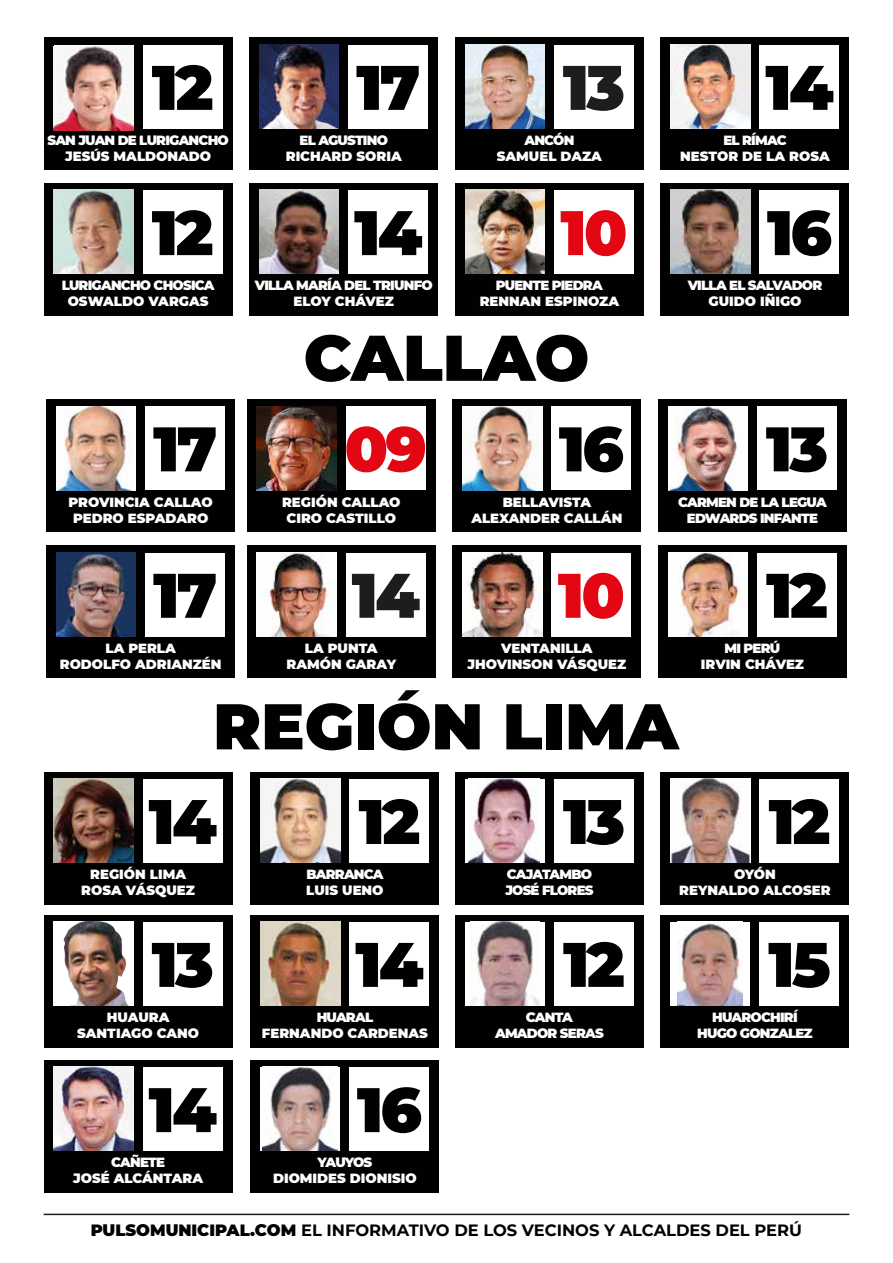
<style>
.page{position:relative;width:893px;height:1263px;background:#fff}
.page>*{position:absolute;margin:0;border:0;box-sizing:border-box;transform-origin:0 0}
.t1{font:900 64.5px "Montserrat";color:#010101}
.t2{font:900 62.85px "Montserrat";letter-spacing:-.045em;color:#010101}
.t3{font:900 62.85px "Montserrat";color:#e30613}
.t4{font:900 62.85px "Montserrat";color:#1d1d1b}
.t5{font:700 16.35px "Montserrat";color:#010101}
.t6{font:900 13.35px/15.9px "Montserrat";color:#fff;text-align:center}
.t7{font:900 13.35px/15.9px "Montserrat";letter-spacing:-.06em;color:#fff;text-align:center}
.s1{font-weight:900}
</style>
<div class="page">
<div style="left:44px;top:38px;width:188px;height:132px;background:#010101"></div>
<div style="left:143px;top:45px;width:79px;height:84px;background:#fff"></div>
<div style="left:249px;top:38px;width:189px;height:132px;background:#010101"></div>
<div style="left:348px;top:45px;width:80px;height:84px;background:#fff"></div>
<div style="left:455px;top:38px;width:189px;height:132px;background:#010101"></div>
<div style="left:554px;top:45px;width:79px;height:84px;background:#fff"></div>
<div style="left:660px;top:38px;width:189px;height:132px;background:#010101"></div>
<div style="left:760px;top:45px;width:79px;height:84px;background:#fff"></div>
<img style="left:259px;top:45px;width:80px;height:84px">
<img style="left:465px;top:45px;width:79px;height:84px">
<img style="left:54px;top:46px;width:79px;height:84px">
<img style="left:671px;top:45px;width:79px;height:84px">
<div style="left:44px;top:183px;width:188px;height:133px;background:#010101"></div>
<div style="left:143px;top:190px;width:79px;height:84px;background:#fff"></div>
<div style="left:249px;top:183px;width:189px;height:133px;background:#010101"></div>
<div style="left:348px;top:190px;width:80px;height:84px;background:#fff"></div>
<div style="left:455px;top:183px;width:189px;height:133px;background:#010101"></div>
<div style="left:554px;top:190px;width:79px;height:84px;background:#fff"></div>
<div style="left:660px;top:183px;width:189px;height:133px;background:#010101"></div>
<div style="left:760px;top:190px;width:79px;height:84px;background:#fff"></div>
<img style="left:259px;top:190px;width:80px;height:84px">
<img style="left:671px;top:190px;width:79px;height:84px">
<img style="left:465px;top:190px;width:79px;height:84px">
<img style="left:54px;top:190px;width:79px;height:84px">
<div style="left:44px;top:772px;width:189px;height:132px;background:#010101"></div>
<div style="left:143px;top:779px;width:79px;height:84px;background:#fff"></div>
<div style="left:44px;top:914px;width:189px;height:133px;background:#010101"></div>
<div style="left:143px;top:922px;width:79px;height:84px;background:#fff"></div>
<div style="left:44px;top:1060px;width:189px;height:133px;background:#010101"></div>
<div style="left:143px;top:1067px;width:79px;height:84px;background:#fff"></div>
<div style="left:250px;top:1060px;width:189px;height:133px;background:#010101"></div>
<div style="left:261px;top:1067px;width:79px;height:84px;background:#fff"></div>
<div style="left:350px;top:1067px;width:79px;height:84px;background:#fff"></div>
<div style="left:250px;top:914px;width:189px;height:133px;background:#010101"></div>
<div style="left:350px;top:922px;width:79px;height:84px;background:#fff"></div>
<div style="left:250px;top:772px;width:189px;height:132px;background:#010101"></div>
<div style="left:350px;top:779px;width:79px;height:84px;background:#fff"></div>
<div style="left:455px;top:772px;width:189px;height:132px;background:#010101"></div>
<div style="left:465px;top:779px;width:80px;height:84px;background:#fff"></div>
<div style="left:554px;top:779px;width:80px;height:84px;background:#fff"></div>
<div style="left:660px;top:772px;width:189px;height:132px;background:#010101"></div>
<div style="left:760px;top:779px;width:79px;height:84px;background:#fff"></div>
<div style="left:455px;top:914px;width:189px;height:133px;background:#010101"></div>
<div style="left:465px;top:922px;width:80px;height:84px;background:#fff"></div>
<div style="left:554px;top:922px;width:80px;height:84px;background:#fff"></div>
<div style="left:660px;top:914px;width:189px;height:133px;background:#010101"></div>
<div style="left:671px;top:922px;width:79px;height:84px;background:#fff"></div>
<div style="left:760px;top:922px;width:79px;height:84px;background:#fff"></div>
<img style="left:54px;top:779px;width:79px;height:84px">
<img style="left:261px;top:779px;width:79px;height:84px">
<img style="left:671px;top:779px;width:79px;height:84px">
<div style="left:46px;top:545px;width:189px;height:133px;background:#010101"></div>
<div style="left:145px;top:552px;width:80px;height:84px;background:#fff"></div>
<div style="left:46px;top:399px;width:189px;height:133px;background:#010101"></div>
<div style="left:145px;top:406px;width:80px;height:84px;background:#fff"></div>
<div style="left:247px;top:545px;width:189px;height:133px;background:#010101"></div>
<div style="left:346px;top:552px;width:79px;height:84px;background:#fff"></div>
<div style="left:247px;top:399px;width:189px;height:133px;background:#010101"></div>
<div style="left:346px;top:406px;width:79px;height:84px;background:#fff"></div>
<div style="left:452px;top:399px;width:189px;height:133px;background:#010101"></div>
<div style="left:552px;top:406px;width:79px;height:84px;background:#fff"></div>
<div style="left:452px;top:545px;width:189px;height:133px;background:#010101"></div>
<div style="left:552px;top:552px;width:79px;height:84px;background:#fff"></div>
<div style="left:658px;top:545px;width:189px;height:133px;background:#010101"></div>
<div style="left:757px;top:552px;width:80px;height:84px;background:#fff"></div>
<div style="left:658px;top:399px;width:189px;height:133px;background:#010101"></div>
<div style="left:757px;top:406px;width:80px;height:84px;background:#fff"></div>
<img style="left:257px;top:406px;width:79px;height:84px">
<img style="left:56px;top:406px;width:80px;height:84px">
<img style="left:668px;top:406px;width:80px;height:84px">
<img style="left:463px;top:406px;width:79px;height:84px">
<img style="left:56px;top:552px;width:80px;height:84px">
<img style="left:668px;top:552px;width:80px;height:84px">
<img style="left:463px;top:552px;width:79px;height:84px">
<img style="left:257px;top:552px;width:79px;height:84px">
<hr style="left:44px;top:1213px;width:805px;height:2px;background:#1d1d1b">
<img style="left:54px;top:922px;width:79px;height:84px">
<img style="left:468px;top:779px;width:71px;height:84px">
<img style="left:261px;top:922px;width:79px;height:84px">
<img style="left:470px;top:922px;width:69px;height:84px">
<img style="left:677px;top:922px;width:65px;height:84px">
<img style="left:54px;top:1067px;width:79px;height:84px">
<img style="left:263px;top:1067px;width:75px;height:84px">
<h2 class="t2" style="left:152px;top:40px;width:63px">12</h2>
<p class="t7" style="left:47px;top:132px;width:183px">SAN JUAN DE LURIGANCHO<br>JESÚS MALDONADO</p>
<h2 class="t2" style="left:152px;top:186px;width:63px">12</h2>
<p class="t7" style="left:62px;top:277px;width:154px">LURIGANCHO CHOSICA<br>OSWALDO VARGAS</p>
<h2 class="t2" style="left:153px;top:402px;width:66px">17</h2>
<p class="t6" style="left:69px;top:493px;width:146px">PROVINCIA CALLAO<br>PEDRO ESPADARO</p>
<h2 class="t2" style="left:153px;top:548px;width:66px">17</h2>
<p class="t6" style="left:60px;top:640px;width:163px">LA PERLA<br>RODOLFO ADRIANZÉN</p>
<h2 class="t2" style="left:356px;top:40px;width:66px">17</h2>
<h2 class="t4" style="left:563px;top:40px;width:64px">13</h2>
<p class="t6" style="left:286px;top:132px;width:117px">EL AGUSTINO<br>RICHARD SORIA</p>
<p class="t6" style="left:497px;top:132px;width:107px">ANCÓN<br>SAMUEL DAZA</p>
<h2 class="t2" style="left:354px;top:186px;width:70px">14</h2>
<h2 class="t3" style="left:560px;top:186px;width:69px">10</h2>
<p class="t7" style="left:255px;top:277px;width:179px">VILLA MARÍA DEL TRIUNFO<br>ELOY CHÁVEZ</p>
<p class="t6" style="left:480px;top:277px;width:141px">PUENTE PIEDRA<br>RENNAN ESPINOZA</p>
<h1 class="t1" style="left:304px;top:309px;width:287px">CALLAO</h1>
<h2 class="t3" style="left:345px;top:402px;width:84px">09</h2>
<h2 class="t2" style="left:559px;top:402px;width:67px">16</h2>
<p class="t6" style="left:282px;top:493px;width:120px">REGIÓN CALLAO<br>CIRO CASTILLO</p>
<p class="t6" style="left:471px;top:493px;width:153px">BELLAVISTA<br>ALEXANDER CALLÁN</p>
<h2 class="t4" style="left:352px;top:548px;width:70px">14</h2>
<h2 class="t3" style="left:558px;top:548px;width:69px">10</h2>
<p class="t6" style="left:286px;top:640px;width:111px">LA PUNTA<br>RAMÓN GARAY</p>
<p class="t6" style="left:467px;top:640px;width:160px">VENTANILLA<br>JHOVINSON VÁSQUEZ</p>
<h2 class="t2" style="left:765px;top:40px;width:70px">14</h2>
<p class="t6" style="left:680px;top:132px;width:151px">EL RÍMAC<br>NESTOR DE LA ROSA</p>
<h2 class="t2" style="left:767px;top:186px;width:67px">16</h2>
<p class="t7" style="left:688px;top:277px;width:136px">VILLA EL SALVADOR<br>GUIDO IÑIGO</p>
<h2 class="t2" style="left:766px;top:402px;width:64px">13</h2>
<p class="t7" style="left:678px;top:493px;width:150px">CARMEN DE LA LEGUA<br>EDWARDS INFANTE</p>
<h2 class="t2" style="left:766px;top:548px;width:63px">12</h2>
<p class="t6" style="left:701px;top:640px;width:105px">MI PERÚ<br>IRVIN CHÁVEZ</p>
<h1 class="t1" style="left:213px;top:678px;width:467px">REGIÓN LIMA</h1>
<h2 class="t2" style="left:148px;top:774px;width:70px">14</h2>
<h2 class="t2" style="left:359px;top:774px;width:63px">12</h2>
<h2 class="t2" style="left:563px;top:774px;width:64px">13</h2>
<h2 class="t2" style="left:769px;top:774px;width:63px">12</h2>
<p class="t6" style="left:81px;top:866px;width:115px">REGIÓN LIMA<br>ROSA VÁSQUEZ</p>
<p class="t7" style="left:306px;top:866px;width:79px;text-align:left">BARRANCA<br>LUIS UENO</p>
<p class="t7" style="left:505px;top:866px;width:90px;text-align:left">CAJATAMBO<br>JOSÉ FLORES</p>
<p class="t6" style="left:679px;top:866px;width:153px">OYÓN<br>REYNALDO ALCOSER</p>
<h2 class="t2" style="left:152px;top:917px;width:64px">13</h2>
<h2 class="t2" style="left:355px;top:917px;width:70px">14</h2>
<h2 class="t2" style="left:563px;top:917px;width:63px">12</h2>
<h2 class="t2" style="left:768px;top:917px;width:64px">15</h2>
<p class="t6" style="left:77px;top:1009px;width:123px">HUAURA<br>SANTIAGO CANO</p>
<p class="t6" style="left:262px;top:1009px;width:168px">HUARAL<br>FERNANDO CARDENAS</p>
<p class="t7" style="left:495px;top:1009px;width:110px">CANTA<br>AMADOR SERAS</p>
<p class="t7" style="left:697px;top:1009px;width:117px">HUAROCHIRÍ<br>HUGO GONZALEZ</p>
<h2 class="t2" style="left:148px;top:1062px;width:70px">14</h2>
<h2 class="t2" style="left:357px;top:1062px;width:67px">16</h2>
<p class="t6" style="left:73px;top:1154px;width:132px">CAÑETE<br>JOSÉ ALCÁNTARA</p>
<p class="t6" style="left:273px;top:1154px;width:145px">YAUYOS<br>DIOMIDES DIONISIO</p>
<p class="t5" style="left:91px;top:1219px;width:713px"><span class="s1">PULSOMUNICIPAL.COM</span> EL INFORMATIVO DE LOS VECINOS Y ALCALDES DEL PERÚ</p>
</div>
